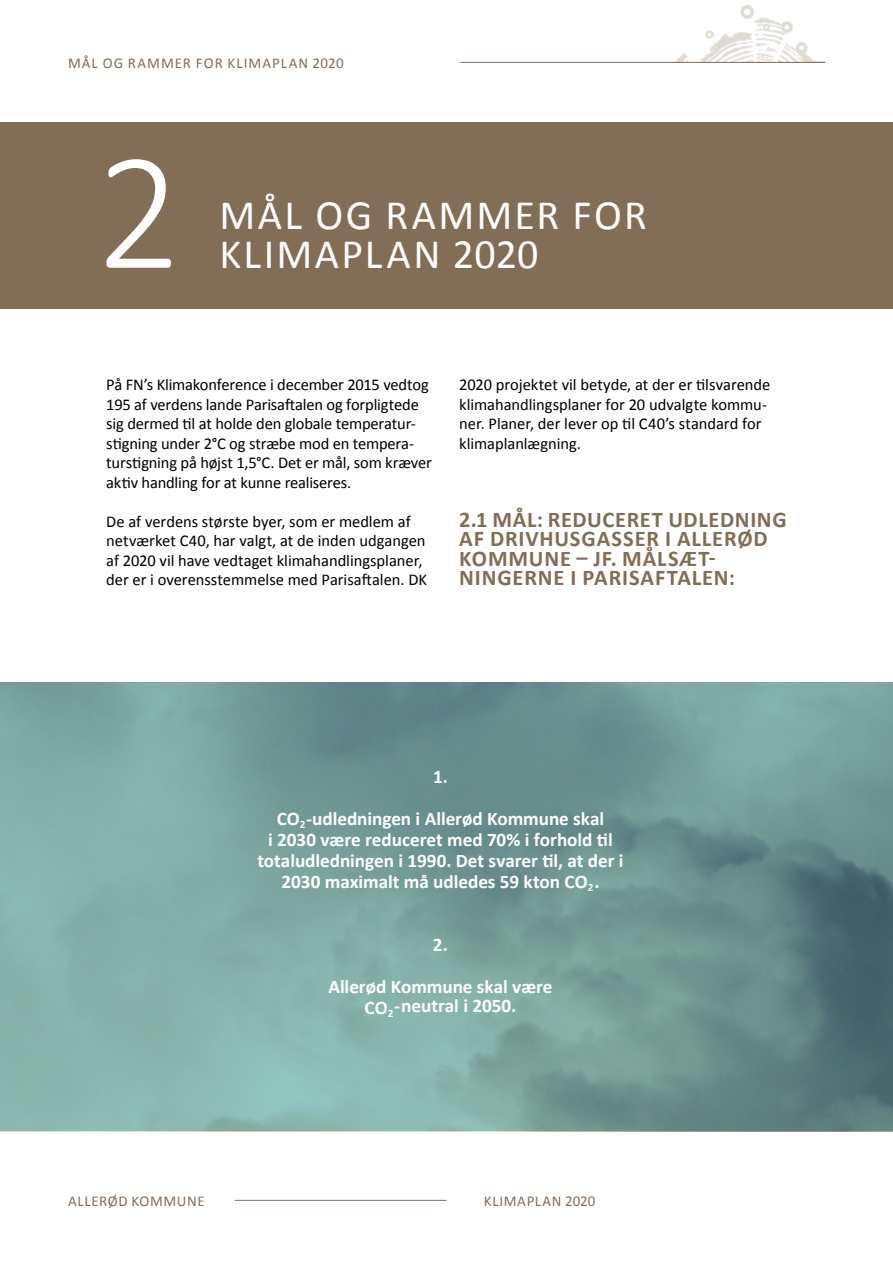
<style>
.page{position:relative;width:893px;height:1263px;background:#fff}
.page>*{position:absolute;margin:0;border:0;box-sizing:border-box;transform-origin:0 0}
.t1{font:300 169.5px "Calibri";color:#fff}
.t2{font:42px "Calibri";letter-spacing:.055em;color:#fff}
.t3{font:700 22.5px/19.5px "Calibri";letter-spacing:.035em;color:#826e56}
.t4{font:700 19.2px/42px "Calibri";color:#fff;text-align:center}
.t5{font:16.5px/19.5px "Calibri";letter-spacing:-.005em;color:#000}
.t6{font:15px "Calibri";letter-spacing:.07em;color:#826e56}
.t7{font:15px "Calibri";letter-spacing:.05em;color:#826e56}
</style>
<div class="page">
<img style="left:659px;top:5px;width:167px;height:57px">
<hr style="left:460px;top:62px;width:365px;height:1px;background:#826e56">
<hr style="left:235px;top:1200px;width:211px;height:1px;background:#826e56">
<svg style="left:0;top:682px;width:893px;height:449px;background:#759e9b"></svg>
<div style="left:0;top:122px;width:893px;height:187px;background:#826e56"></div>
<p class="t6" style="left:68px;top:54px;width:277px">MÅL OG RAMMER FOR KLIMAPLAN 2020</p>
<h1 class="t1" style="left:96px;top:106px;width:87px">2</h1>
<h2 class="t2" style="left:220px;top:188px;width:429px">MÅL OG RAMMER FOR</h2>
<h2 class="t2" style="left:220px;top:227px;width:321px">KLIMAPLAN 2020</h2>
<p class="t5" style="left:106px;top:375px;width:327px">På FN’s Klimakonference i december 2015 vedtog 195 af verdens lande Parisaftalen og forpligtede sig dermed til at holde den globale temperatur&shy;stigning under 2°C og stræbe mod en tempera&shy;turstigning på højst 1,5°C. Det er mål, som kræver aktiv handling for at kunne realiseres.</p>
<p class="t5" style="left:106px;top:511px;width:322px">De af verdens største byer, som er medlem af netværket C40, har valgt, at de inden udgangen af 2020 vil have vedtaget klimahandlingsplaner, der er i overensstemmelse med Parisaftalen. DK</p>
<p class="t5" style="left:459px;top:375px;width:313px">2020 projektet vil betyde, at der er tilsvarende klimahandlingsplaner for 20 udvalgte kommu&shy;ner. Planer, der lever op til C40’s standard for klimaplanlægning.</p>
<h3 class="t3" style="left:459px;top:509px;width:329px">2.1 MÅL: REDUCERET UDLEDNING<br>AF DRIVHUSGASSER I ALLERØD<br>KOMMUNE – JF. MÅLSÆT-<br>NINGERNE I PARISAFTALEN:</h3>
<p class="t4" style="left:277px;top:756px;width:329px">1.<br>CO<sub>2</sub>-udledningen i Allerød Kommune skal</p>
<p class="t4" style="left:257px;top:829px;width:368px;line-height:21px">i 2030 være reduceret med 70% i forhold til totaludledningen i 1990. Det svarer til, at der i<br>2030 maximalt må udledes 59 kton CO<sub>2</sub>.</p>
<p class="t4" style="left:328px;top:924px;width:226px">2.<br>Allerød Kommune skal være</p>
<p class="t4" style="left:365px;top:985px;width:153px">CO<sub>2</sub>-neutral i 2050.</p>
<p class="t7" style="left:68px;top:1191px;width:138px">ALLERØD KOMMUNE</p>
<p class="t7" style="left:484px;top:1191px;width:113px">KLIMAPLAN 2020</p>
</div>
